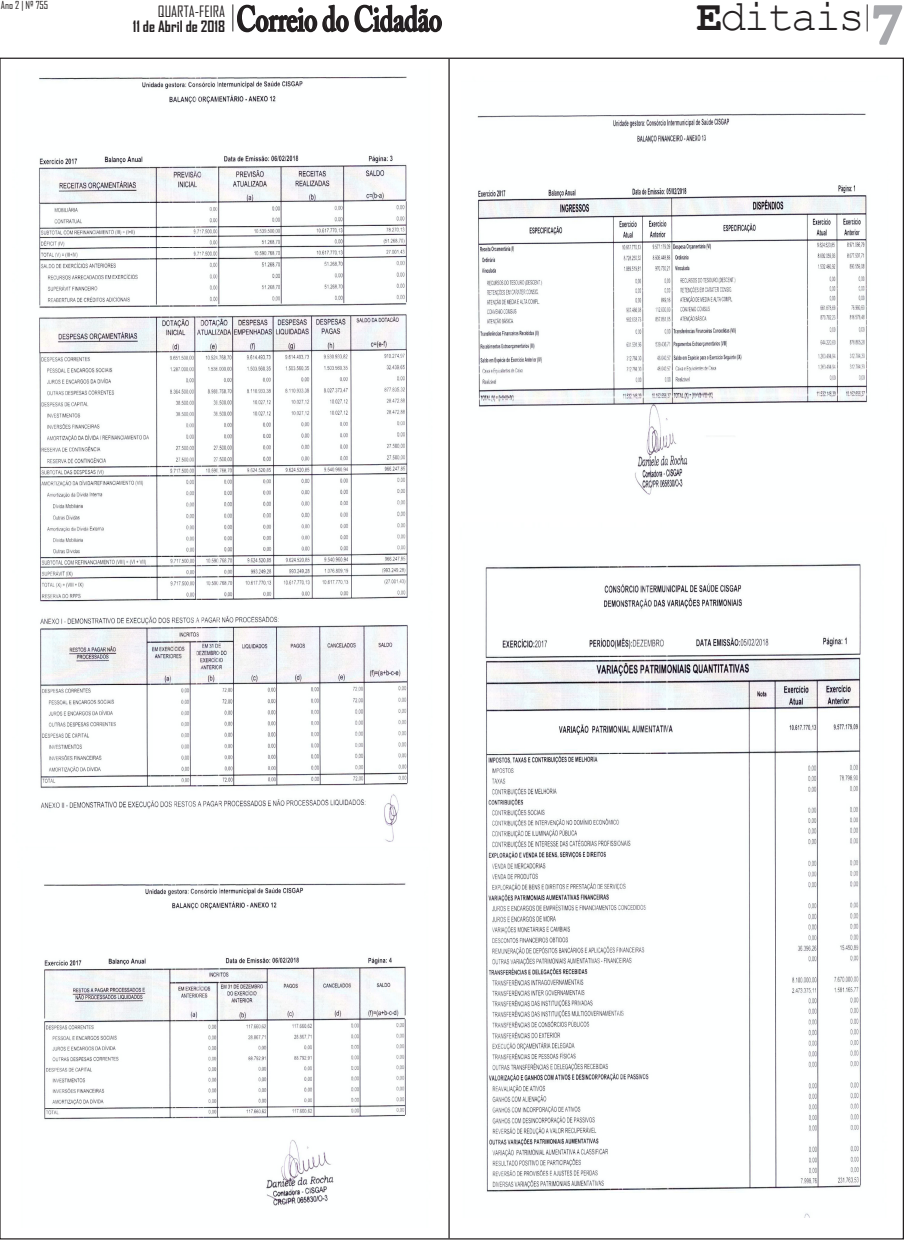
<style>
.page{position:relative;width:904px;height:1241px;background:#fff}
.page>*{position:absolute;margin:0;border:0;box-sizing:border-box;transform-origin:0 0}
.t1{font:700 56px "Cambria";color:#a8a9ad}
.t2{font:43.88px "Courier New";letter-spacing:-.06em;color:#231f20}
.t3{font:600 35.38px "Adobe Caslon Pro";letter-spacing:-.01em;color:#231f20;scale:.73 1}
.t4{font:700 15px "Agency FB";color:#231f20}
.t5{font:15px "Agency FB";color:#231f20}
.t6{font:10.5px "Agency FB";color:#231f20}
.s1{font-weight:700}
</style>
<div class="page">
<svg style="left:866px;top:4px;width:37px;height:41px"></svg>
<svg style="left:232px;top:4px;width:210px;height:29px"></svg>
<hr style="left:448px;top:59px;width:1px;height:1179px;background:#231f20">
<img style="left:39px;top:76px;width:369px;height:766px">
<img style="left:44px;top:883px;width:362px;height:323px">
<img style="left:477px;top:113px;width:390px;height:382px">
<img style="left:485px;top:563px;width:376px;height:654px">
<p class="t6" style="left:1px;top:-1px;width:49px">Ano 2 | Nº 755</p>
<p class="t5" style="left:158px;top:2px;width:69px">QUARTA-FEIRA</p>
<p class="t4" style="left:133px;top:17px;width:94px">11 de Abril de 2018</p>
<p class="t3" style="left:236px;top:-2px;width:283px">Correio do Cidadão</p>
<p class="t2" style="left:696px;top:-10px;width:170px"><span class="s1">E</span>ditais</p>
<p class="t1" style="left:870px;top:-10px;width:35px">7</p>
</div>
